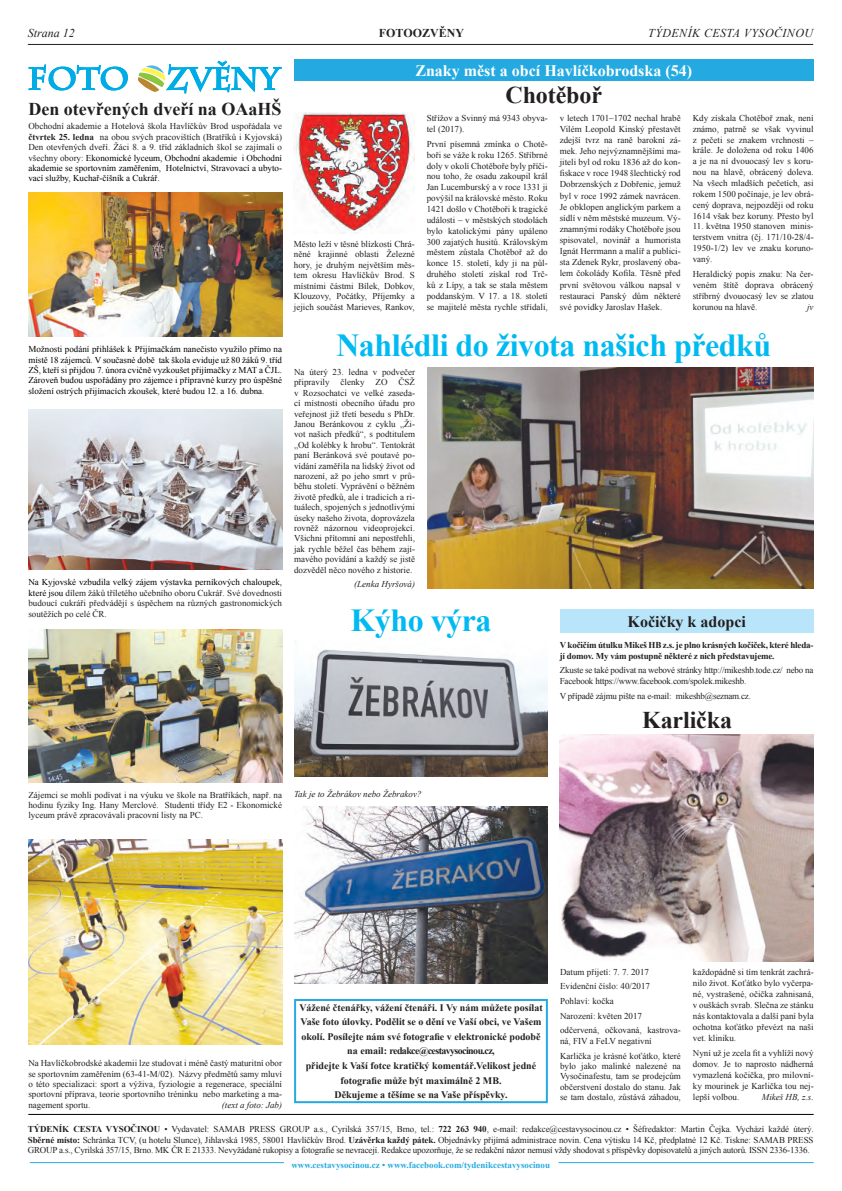
<style>
.page{position:relative;width:842px;height:1191px;background:#fff}
.page>*{position:absolute;margin:0;border:0;box-sizing:border-box;transform-origin:0 0}
.t1{font:700 32px "Times New Roman";letter-spacing:-.015em;color:#00baf1}
.t2{font:700 24px "Times New Roman";letter-spacing:-.005em;color:#231f20}
.t3{font:700 18px "Times New Roman";color:#231f20}
.t4{font:700 16px "Times New Roman";color:#fff}
.t5{font:700 16px "Times New Roman";color:#231f20}
.t6{font:italic 12px "Times New Roman";letter-spacing:.035em;color:#231f20}
.t7{font:700 12px "Times New Roman";color:#231f20}
.t8{font:italic 12px "Times New Roman";color:#231f20}
.t9{font:700 10px/14.6px "Times New Roman";color:#231f20;text-align:center}
.t10{font:9px/10.4px "Times New Roman";color:#231f20;text-align:justify}
.t11{font:9px/10.4px "Times New Roman";color:#000;text-align:justify}
.t12{font:9px/10.4px "Times New Roman";letter-spacing:-.02em;color:#231f20}
.t13{font:700 9px/10.4px "Times New Roman";letter-spacing:-.02em;color:#231f20}
.t14{font:italic 9px "Times New Roman";color:#231f20}
.t15{font:700 9px "Times New Roman";color:#24aae1}
.s1{font-weight:700}
.s2{color:#000}
</style>
<div class="page">
<hr style="left:28px;top:44px;width:785px;height:1px;background:#231f20">
<svg style="left:28px;top:64px;width:100px;height:27px"></svg>
<svg style="left:138px;top:60px;width:144px;height:34px"></svg>
<hr style="left:28px;top:1114px;width:786px;height:1px;background:#000">
<hr style="left:30px;top:1162px;width:254px;height:1px;background:#24aae1">
<hr style="left:558px;top:1162px;width:256px;height:1px;background:#24aae1">
<div style="left:560px;top:609px;width:254px;height:24px;background:#b9e5fa"></div>
<img style="left:28px;top:193px;width:254px;height:143px">
<img style="left:28px;top:410px;width:254px;height:160px">
<img style="left:28px;top:629px;width:254px;height:153px">
<img style="left:28px;top:839px;width:254px;height:206px">
<div style="left:294px;top:60px;width:520px;height:21px;background:#24aae1"></div>
<img style="left:296px;top:113px;width:119px;height:121px">
<div style="left:294px;top:999px;width:254px;height:104px;border:2px solid #24aae1"></div>
<img style="left:560px;top:734px;width:254px;height:227px">
<img style="left:294px;top:642px;width:254px;height:135px">
<img style="left:294px;top:806px;width:254px;height:178px">
<img style="left:427px;top:367px;width:387px;height:221px">
<h3 class="t8" style="left:28px;top:27px;width:49px">Strana 12</h3>
<h3 class="t7" style="left:379px;top:27px;width:87px">FOTOOZVĚNY</h3>
<h3 class="t6" style="left:648px;top:27px;width:166px">TÝDENÍK CESTA VYSOČINOU</h3>
<h3 class="t3" style="left:28px;top:99px;width:254px">Den otevřených dveří na OAaHŠ</h3>
<p class="t10" style="left:28px;top:121px;width:255px">Obchodní akademie a Hotelová škola Havlíčkův Brod uspořádala ve <span class="s1">čtvrtek 25. ledna</span> na obou svých pracovištích (Bratříků i Kyjovská)<br>Den otevřených dveří. Žáci 8. a 9. tříd základních škol se zajímali o všechny obory: <span class="s2">Ekonomické lyceum, Obchodní akademie i Obchodní akademie se sportovním zaměřením, Hotelnictví, Stravovací a ubyto&shy;vací služby, Kuchař-číšník a Cukrář.</span></p>
<p class="t11" style="left:28px;top:344px;width:255px">Možnosti podání přihlášek k Přijímačkám nanečisto využilo přímo na místě 18 zájemců. V současné době tak škola eviduje už 80 žáků 9. tříd ZŠ, kteří si přijdou 7. února cvičně vyzkoušet přijímačky z MAT a ČJL.<br>Zároveň budou uspořádány pro zájemce i přípravné kurzy pro úspěšné složení ostrých přijímacích zkoušek, které budou 12. a 16. dubna.</p>
<p class="t10" style="left:28px;top:577px;width:255px"><span class="s2">Na Kyjovské vzbudila velký zájem výstavka perníkových chaloupek, které jsou</span> dílem žáků tříletého učebního oboru Cukrář. Své dovednosti budoucí cukráři předvádějí s úspěchem na různých gastronomických soutěžích po celé ČR.</p>
<h3 class="t4" style="left:415px;top:61px;width:278px">Znaky měst a obcí Havlíčkobrodska (54)</h3>
<p class="t10" style="left:294px;top:238px;width:122px">Město leží v těsné blízkosti Chrá&shy;něné krajinné oblasti Železné hory, je druhým největším měs&shy;tem okresu Havlíčkův Brod. S místními částmi Bílek, Dobkov, Klouzovy, Počátky, Příjemky a jejich součást Marieves, Rankov,</p>
<h2 class="t2" style="left:505px;top:82px;width:98px">Chotěboř</h2>
<p class="t10" style="left:427px;top:112px;width:122px;line-height:10.9px">Střížov a Svinný má 9343 obyva&shy;tel (2017).</p>
<p class="t10" style="left:427px;top:138px;width:122px;line-height:10.9px">První písemná zmínka o Chotě&shy;boři se váže k roku 1265. Stříbrné doly v okolí Chotěboře byly příči&shy;nou toho, že osadu zakoupil král Jan Lucemburský a v roce 1331 ji povýšil na královské město. Roku 1421 došlo v Chotěboři k tragické události – v městských stodolách bylo katolickými pány upáleno 300 zajatých husitů. Královským městem zůstala Chotěboř až do konce 15. století, kdy ji na půl&shy;druhého století získal rod Trč&shy;ků z Lípy, a tak se stala městem poddanským. V 17. a 18. století se majitelé města rychle střídali,</p>
<p class="t10" style="left:560px;top:112px;width:122px;line-height:11.1px">v letech 1701–1702 nechal hrabě Vilém Leopold Kinský přestavět zdejší tvrz na raně barokní zá&shy;mek. Jeho nejvýznamnějšími ma&shy;jiteli byl od roku 1836 až do kon&shy;fiskace v roce 1948 šlechtický rod Dobrzenských z Dobřenic, jemuž byl v roce 1992 zámek navrácen.<br>Je obklopen anglickým parkem a sídlí v něm městské muzeum. Vý&shy;znamnými rodáky Chotěboře jsou spisovatel, novinář a humorista Ignát Herrmann a malíř a publici&shy;sta Zdenek Rykr, proslavený oba&shy;lem čokolády Kofila. Těsně před první světovou válkou napsal v restauraci Panský dům některé své povídky Jaroslav Hašek.</p>
<p class="t10" style="left:693px;top:112px;width:122px;line-height:10.9px">Kdy získala Chotěboř znak, není známo, patrně se však vyvinul z pečeti se znakem vrchnosti – krále. Je doložena od roku 1406 a je na ní dvouocasý lev s koru&shy;nou na hlavě, obrácený doleva.<br>Na všech mladších pečetích, asi rokem 1500 počínaje, je lev obrá&shy;cený doprava, nejpozději od roku 1614 však bez koruny. Přesto byl</p>
<p class="t10" style="left:693px;top:221px;width:122px;line-height:10.9px">11. května 1950 stanoven minis&shy;terstvem vnitra (čj. 171/10-28/4- 1950-1/2) lev ve znaku koruno&shy;vaný.</p>
<p class="t10" style="left:693px;top:269px;width:122px;line-height:10.9px">Heraldický popis znaku: Na čer&shy;veném štítě doprava obrácený stříbrný dvouocasý lev se zlatou korunou na hlavě.</p>
<p class="t14" style="left:807px;top:302px;width:8px">jv</p>
<h1 class="t1" style="left:336px;top:328px;width:436px">Nahlédli do života našich předků</h1>
<p class="t10" style="left:294px;top:367px;width:122px">Na úterý 23. ledna v podvečer připravily členky ZO ČSŽ v Rozsochatci ve velké zaseda&shy;cí místnosti obecního úřadu pro veřejnost již třetí besedu s PhDr.<br>Janou Beránkovou z cyklu „Ži&shy;vot našich předků“, s podtitulem „Od kolébky k hrobu“. Tentokrát paní Beránková své poutavé po&shy;vídání zaměřila na lidský život od narození, až po jeho smrt v prů&shy;běhu století. Vyprávění o běžném životě předků, ale i tradicích a ri&shy;tuálech, spojených s jednotlivými úseky našeho života, doprovázela rovněž názornou videoprojekcí.<br>Všichni přítomní ani nepostřehli, jak rychle běžel čas během zají&shy;mavého povídání a každý se jistě dozvěděl něco nového z historie.</p>
<p class="t14" style="left:354px;top:579px;width:62px">(Lenka Hyršová)</p>
<h1 class="t1" style="left:350px;top:602px;width:143px">Kýho výra</h1>
<h3 class="t5" style="left:628px;top:612px;width:120px">Kočičky k adopci</h3>
<p class="t13" style="left:560px;top:640px;width:255px">V kočičím útulku Mikeš HB z.s. je plno krásných kočiček, které hleda&shy;jí domov. My vám postupně některé z nich představujeme.</p>
<p class="t12" style="left:560px;top:665px;width:255px">Zkuste se také podívat na webové stránky http://mikeshb.tode.cz/ nebo na<br>Facebook https://www.facebook.com/spolek.mikeshb.</p>
<p class="t12" style="left:560px;top:690px;width:193px">V případě zájmu pište na e-mail: mikeshb@seznam.cz.</p>
<h2 class="t2" style="left:642px;top:706px;width:91px">Karlička</h2>
<p class="t10" style="left:28px;top:789px;width:255px">Zájemci se mohli podívat i na výuku ve škole na Bratříkách, např. na hodinu fyziky Ing. Hany Merclové. Studenti třídy E2 - Ekonomické lyceum právě zpracovávali pracovní listy na PC.</p>
<p class="t14" style="left:294px;top:789px;width:129px">Tak je to Žebrákov nebo Žebrakov?</p>
<p class="t10" style="left:28px;top:1058px;width:255px">Na Havlíčkobrodské akademii lze studovat i méně častý maturitní obor se sportovním zaměřením (63-41-M/02). Názvy předmětů samy mluví o této specializaci: sport a výživa, fyziologie a regenerace, speciální sportovní příprava, teorie sportovního tréninku nebo marketing a ma&shy;nagement sportu.</p>
<p class="t14" style="left:222px;top:1099px;width:62px">(text a foto: Jab)</p>
<p class="t9" style="left:299px;top:1000px;width:245px">Vážené čtenářky, vážení čtenáři. I Vy nám můžete posílat Vaše foto úlovky. Podělit se o dění ve Vaší obci, ve Vašem okolí. Posílejte nám své fotografie v elektronické podobě na email: redakce@cestavysocinou.cz,<br>přidejte k Vaší fotce kratičký komentář.Velikost jedné fotografie může být maximálně 2 MB.<br>Děkujeme a těšíme se na Vaše příspěvky.</p>
<p class="t10" style="left:560px;top:964px;width:122px;line-height:14.7px;text-align:left">Datum přijetí: 7. 7. 2017<br>Evidenční číslo: 40/2017<br>Pohlaví: kočka<br>Narození: květen 2017 odčervená, očkovaná, kastrova-</p>
<p class="t10" style="left:560px;top:1033px;width:122px;line-height:14.7px">ná, FIV a FeLV negativní<br>Karlička je krásné koťátko, které</p>
<p class="t10" style="left:560px;top:1060px;width:122px">bylo jako malinké nalezené na Vysočinafestu, tam se prodejcům občerstvení dostalo do stanu. Jak se tam dostalo, zůstává záhadou,</p>
<p class="t10" style="left:693px;top:966px;width:122px;line-height:11px">každopádně si tím tenkrát zachrá&shy;nilo život. Koťátko bylo vyčerpa&shy;né, vystrašené, očička zahnisaná, v ouškách svrab. Slečna ze stánku nás kontaktovala a další paní byla ochotna koťátko převézt na naši vet. kliniku.</p>
<p class="t10" style="left:693px;top:1047px;width:122px;line-height:11px">Nyní už je zcela fit a vyhlíží nový domov. Je to naprosto nádherná vymazlená kočička, pro milovní&shy;ky mourinek je Karlička tou nej&shy;lepší volbou.</p>
<p class="t14" style="left:762px;top:1092px;width:53px">Mikeš HB, z.s.</p>
<p class="t10" style="left:28px;top:1123px;width:787px"><span class="s1">TÝDENÍK CESTA VYSOČINOU</span> • Vydavatel: SAMAB PRESS GROUP a.s., Cyrilská 357/15, Brno, tel.: <span class="s1">722 263 940</span>, e-mail: redakce@cestavysocinou.cz • Šéfredaktor: Martin Čejka. Vychází každé úterý.<br><span class="s1">Sběrné místo:</span> Schránka TCV, (u hotelu Slunce), Jihlavská 1985, 58001 Havlíčkův Brod. <span class="s1">Uzávěrka každý pátek.</span> Objednávky přijímá administrace novin. Cena výtisku 14 Kč, předplatné 12 Kč. Tiskne: SAMAB PRESS GROUP a.s., Cyrilská 357/15, Brno. MK ČR E 21333. Nevyžádané rukopisy a fotografie se nevracejí. Redakce upozorňuje, že se redakční názor nemusí vždy shodovat s příspěvky dopisovatelů a jiných autorů. ISSN 2336-1336.</p>
<p class="t15" style="left:291px;top:1159px;width:260px">www.cestavysocinou.cz • www.facebook.com/tydenikcestavysocinou</p>
</div>
